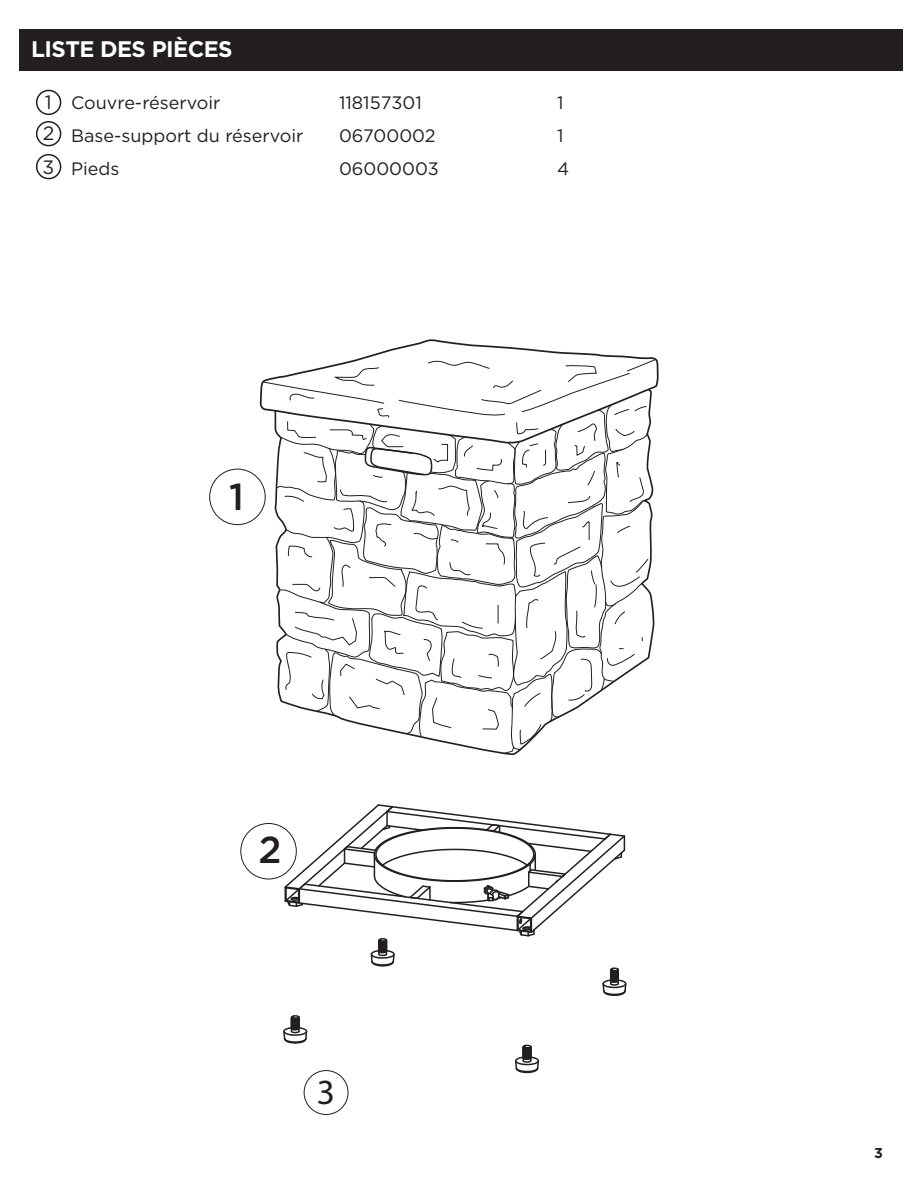
<style>
.page{position:relative;width:918px;height:1188px;background:#fff}
.page>*{position:absolute;margin:0;border:0;box-sizing:border-box;transform-origin:0 0}
.t1{font:500 37.5px "Gotham";color:#231f20}
.t2{font:35.55px "Myriad Pro";color:#231f20}
.t3{font:700 22.5px "Gotham";letter-spacing:-.025em;color:#fff}
.t4{font:19.35px/33.6px "Gotham";color:#231f20}
.t5{font:18px/33px "Gotham";color:#231f20}
.t6{font:700 14.25px "Gotham";color:#231f20}
.s1{font-size:19.35px}
</style>
<div class="page">
<div style="left:19px;top:29px;width:883px;height:42px;background:#231f20"></div>
<div style="left:36px;top:90px;width:25px;height:25px;border:2px solid #231f20;border-radius:50%"></div>
<div style="left:36px;top:121px;width:25px;height:25px;border:2px solid #231f20;border-radius:50%"></div>
<div style="left:36px;top:154px;width:25px;height:25px;border:2px solid #231f20;border-radius:50%"></div>
<div style="left:209px;top:469px;width:57px;height:56px;border:1px solid #231f20;border-radius:50%"></div>
<div style="left:304px;top:1070px;width:44px;height:45px;border:1px solid #231f20;border-radius:50%"></div>
<svg style="left:283px;top:1015px;width:25px;height:29px"></svg>
<svg style="left:515px;top:1044px;width:24px;height:30px"></svg>
<svg style="left:259px;top:339px;width:400px;height:657px"></svg>
<p class="t3" style="left:31px;top:35px;width:203px">LISTE DES PIÈCES</p>
<p class="t5" style="left:45px;top:86px;width:177px"><span class="s1">1</span> Couvre-réservoir</p>
<p class="t5" style="left:557px;top:86px;width:8px">1</p>
<p class="t5" style="left:71px;top:119px;width:234px">Base-support du réservoir</p>
<p class="t5" style="left:557px;top:119px;width:8px">1</p>
<p class="t5" style="left:71px;top:152px;width:50px">Pieds</p>
<p class="t5" style="left:557px;top:152px;width:14px">4</p>
<p class="t5" style="left:339px;top:86px;width:101px">118157301<br>06700002<br>06000003</p>
<p class="t4" style="left:42px;top:116px;width:14px">2<br>3</p>
<h1 class="t1" style="left:229px;top:472px;width:16px">1</h1>
<h1 class="t1" style="left:258px;top:826px;width:25px">2</h1>
<h2 class="t2" style="left:317px;top:1070px;width:20px">3</h2>
<p class="t6" style="left:874px;top:1144px;width:10px">3</p>
</div>
